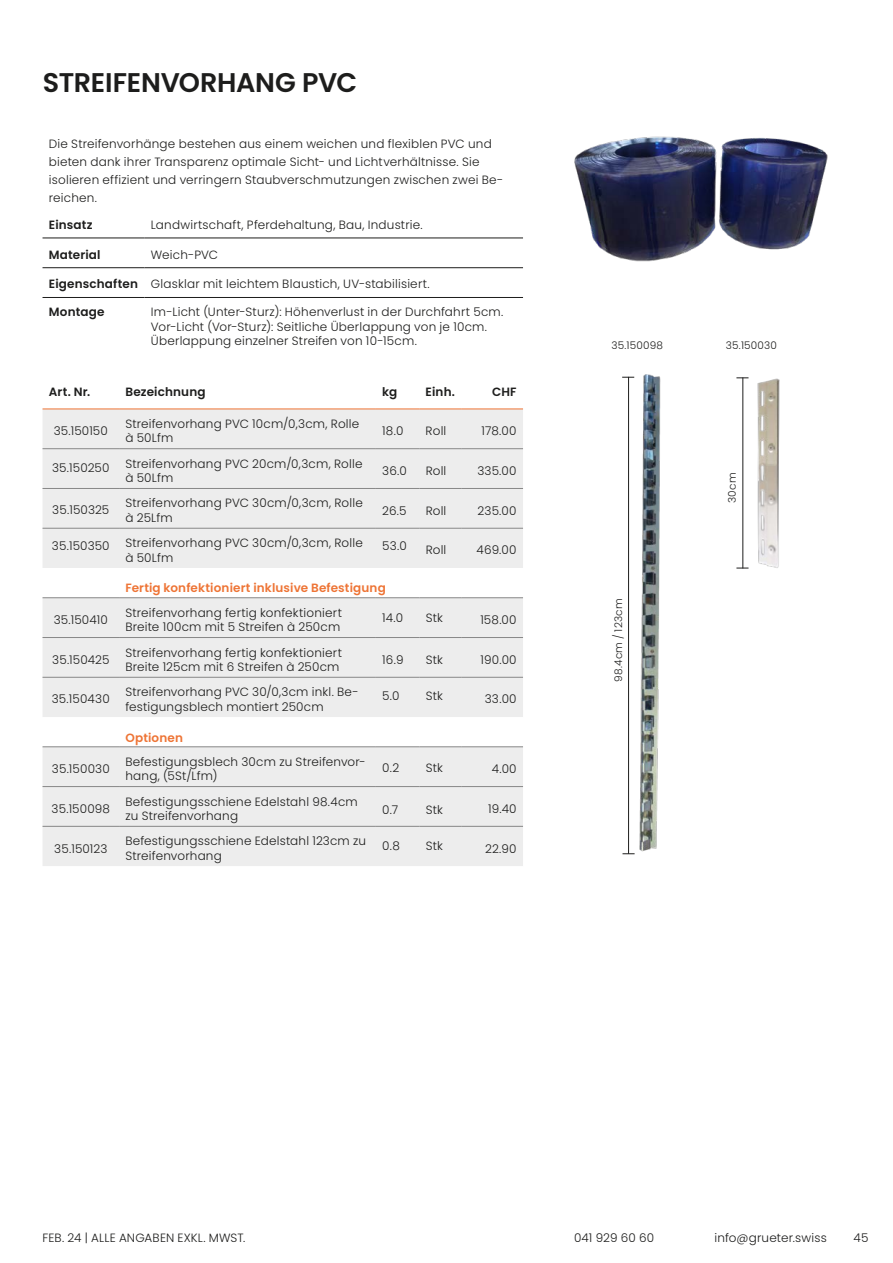
<style>
.page{position:relative;width:893px;height:1263px;background:#fff}
.page>*{position:absolute;margin:0;border:0;box-sizing:border-box;transform-origin:0 0}
.t1{font:600 27px "Poppins";letter-spacing:-.01em;color:#1d1d1c}
.t2{font:300 12px/14.4px "Poppins";letter-spacing:.015em;color:#1d1d1c}
.t3{font:600 12px "Poppins";letter-spacing:.015em;color:#1d1d1c}
.t4{font:600 12px "Poppins";letter-spacing:.01em;color:#ee7435}
.t5{font:300 10.5px "Poppins";letter-spacing:.02em;color:#1d1d1c}
.s1{font-weight:600}
</style>
<div class="page">
<img style="left:574px;top:136px;width:254px;height:126px">
<img style="left:622px;top:374px;width:39px;height:481px">
<img style="left:736px;top:377px;width:44px;height:192px">
<hr style="left:742px;top:377px;width:1px;height:191px;background:#1d1d1c">
<svg style="left:736px;top:568px;width:12px;height:1px"></svg>
<hr style="left:43px;top:238px;width:102px;height:1px;background:#1d1d1c">
<hr style="left:145px;top:238px;width:378px;height:1px;background:#1d1d1c">
<hr style="left:43px;top:267px;width:102px;height:1px;background:#1d1d1c">
<hr style="left:145px;top:267px;width:378px;height:1px;background:#1d1d1c">
<hr style="left:43px;top:297px;width:102px;height:1px;background:#1d1d1c">
<hr style="left:145px;top:297px;width:378px;height:1px;background:#1d1d1c">
<svg style="left:43px;top:410px;width:480px;height:456px;background:#eee"></svg>
<hr style="left:43px;top:448px;width:76px;height:1px;background:#878787">
<hr style="left:119px;top:448px;width:257px;height:1px;background:#878787">
<hr style="left:376px;top:448px;width:43px;height:1px;background:#878787">
<hr style="left:419px;top:448px;width:43px;height:1px;background:#878787">
<hr style="left:462px;top:448px;width:61px;height:1px;background:#878787">
<hr style="left:43px;top:488px;width:76px;height:1px;background:#878787">
<hr style="left:119px;top:488px;width:257px;height:1px;background:#878787">
<hr style="left:376px;top:488px;width:43px;height:1px;background:#878787">
<hr style="left:419px;top:488px;width:43px;height:1px;background:#878787">
<hr style="left:462px;top:488px;width:61px;height:1px;background:#878787">
<hr style="left:43px;top:677px;width:76px;height:1px;background:#878787">
<hr style="left:119px;top:677px;width:257px;height:1px;background:#878787">
<hr style="left:376px;top:677px;width:43px;height:1px;background:#878787">
<hr style="left:419px;top:677px;width:43px;height:1px;background:#878787">
<hr style="left:462px;top:677px;width:61px;height:1px;background:#878787">
<hr style="left:43px;top:409px;width:76px;height:1px;background:#ee7435">
<hr style="left:119px;top:409px;width:257px;height:1px;background:#ee7435">
<hr style="left:376px;top:409px;width:43px;height:1px;background:#ee7435">
<hr style="left:419px;top:409px;width:43px;height:1px;background:#ee7435">
<hr style="left:462px;top:409px;width:61px;height:1px;background:#ee7435">
<hr style="left:43px;top:528px;width:76px;height:1px;background:#878787">
<hr style="left:119px;top:528px;width:257px;height:1px;background:#878787">
<hr style="left:376px;top:528px;width:43px;height:1px;background:#878787">
<hr style="left:419px;top:528px;width:43px;height:1px;background:#878787">
<hr style="left:462px;top:528px;width:61px;height:1px;background:#878787">
<hr style="left:43px;top:826px;width:76px;height:1px;background:#878787">
<hr style="left:119px;top:826px;width:257px;height:1px;background:#878787">
<hr style="left:376px;top:826px;width:43px;height:1px;background:#878787">
<hr style="left:419px;top:826px;width:43px;height:1px;background:#878787">
<hr style="left:462px;top:826px;width:61px;height:1px;background:#878787">
<hr style="left:43px;top:786px;width:76px;height:1px;background:#878787">
<hr style="left:119px;top:786px;width:257px;height:1px;background:#878787">
<hr style="left:376px;top:786px;width:43px;height:1px;background:#878787">
<hr style="left:419px;top:786px;width:43px;height:1px;background:#878787">
<hr style="left:462px;top:786px;width:61px;height:1px;background:#878787">
<hr style="left:43px;top:637px;width:76px;height:1px;background:#878787">
<hr style="left:119px;top:637px;width:257px;height:1px;background:#878787">
<hr style="left:376px;top:637px;width:43px;height:1px;background:#878787">
<hr style="left:419px;top:637px;width:43px;height:1px;background:#878787">
<hr style="left:462px;top:637px;width:61px;height:1px;background:#878787">
<hr style="left:43px;top:597px;width:76px;height:1px;background:#878787">
<hr style="left:119px;top:597px;width:257px;height:1px;background:#878787">
<hr style="left:376px;top:597px;width:43px;height:1px;background:#878787">
<hr style="left:419px;top:597px;width:43px;height:1px;background:#878787">
<hr style="left:462px;top:597px;width:61px;height:1px;background:#878787">
<hr style="left:43px;top:746px;width:76px;height:1px;background:#878787">
<hr style="left:119px;top:746px;width:257px;height:1px;background:#878787">
<hr style="left:376px;top:746px;width:43px;height:1px;background:#878787">
<hr style="left:419px;top:746px;width:43px;height:1px;background:#878787">
<hr style="left:462px;top:746px;width:61px;height:1px;background:#878787">
<h1 class="t1" style="left:43px;top:67px;width:316px">STREIFENVORHANG PVC</h1>
<p class="t2" style="left:49px;top:135px;width:456px;line-height:18px">Die Streifenvorhänge bestehen aus einem weichen und flexiblen PVC und bieten dank ihrer Transparenz optimale Sicht- und Lichtverhältnisse. Sie isolieren effizient und verringern Staubverschmutzungen zwischen zwei Be&shy;reichen.</p>
<p class="t3" style="left:49px;top:218px;width:45px">Einsatz</p>
<p class="t2" style="left:151px;top:218px;width:273px">Landwirtschaft, Pferdehaltung, Bau, Industrie.</p>
<p class="t3" style="left:49px;top:248px;width:53px">Material</p>
<p class="t2" style="left:151px;top:247px;width:69px">Weich-PVC</p>
<p class="t2" style="left:49px;top:277px;width:382px"><span class="s1">Eigenschaften</span> Glasklar mit leichtem Blaustich, UV-stabilisiert.</p>
<p class="t3" style="left:49px;top:305px;width:57px">Montage</p>
<p class="t2" style="left:151px;top:305px;width:354px">Im-Licht (Unter-Sturz): Höhenverlust in der Durchfahrt 5cm.<br>Vor-Licht (Vor-Sturz): Seitliche Überlappung von je 10cm.<br>Überlappung einzelner Streifen von 10-15cm.</p>
<p class="t3" style="left:49px;top:385px;width:43px">Art. Nr.</p>
<p class="t3" style="left:125px;top:385px;width:82px">Bezeichnung</p>
<p class="t3" style="left:382px;top:385px;width:16px">kg</p>
<p class="t3" style="left:426px;top:385px;width:31px">Einh.</p>
<p class="t3" style="left:492px;top:385px;width:26px">CHF</p>
<p class="t2" style="left:54px;top:424px;width:56px">35.150150</p>
<p class="t2" style="left:125px;top:417px;width:235px">Streifenvorhang PVC 10cm/0,3cm, Rolle à 50Lfm</p>
<p class="t2" style="left:382px;top:424px;width:23px">18.0</p>
<p class="t2" style="left:426px;top:424px;width:22px">Roll</p>
<p class="t2" style="left:481px;top:424px;width:37px">178.00</p>
<p class="t2" style="left:52px;top:460px;width:59px">35.150250</p>
<p class="t2" style="left:125px;top:456px;width:239px">Streifenvorhang PVC 20cm/0,3cm, Rolle à 50Lfm</p>
<p class="t2" style="left:382px;top:463px;width:26px">36.0</p>
<p class="t2" style="left:426px;top:463px;width:22px">Roll</p>
<p class="t2" style="left:477px;top:463px;width:41px">335.00</p>
<p class="t2" style="left:52px;top:502px;width:58px">35.150325</p>
<p class="t2" style="left:125px;top:496px;width:239px">Streifenvorhang PVC 30cm/0,3cm, Rolle à 25Lfm</p>
<p class="t2" style="left:382px;top:503px;width:26px">26.5</p>
<p class="t2" style="left:426px;top:503px;width:22px">Roll</p>
<p class="t2" style="left:478px;top:503px;width:41px">235.00</p>
<p class="t2" style="left:52px;top:538px;width:59px">35.150350</p>
<p class="t2" style="left:125px;top:536px;width:239px">Streifenvorhang PVC 30cm/0,3cm, Rolle à 50Lfm</p>
<p class="t2" style="left:382px;top:538px;width:26px">53.0</p>
<p class="t2" style="left:426px;top:543px;width:22px">Roll</p>
<p class="t2" style="left:477px;top:543px;width:42px">469.00</p>
<p class="t4" style="left:125px;top:581px;width:262px">Fertig konfektioniert inklusive Befestigung</p>
<p class="t2" style="left:54px;top:613px;width:56px">35.150410</p>
<p class="t2" style="left:125px;top:605px;width:218px">Streifenvorhang fertig konfektioniert<br>Breite 100cm mit 5 Streifen à 250cm</p>
<p class="t2" style="left:382px;top:610px;width:22px">14.0</p>
<p class="t2" style="left:426px;top:610px;width:19px">Stk</p>
<p class="t2" style="left:480px;top:613px;width:38px">158.00</p>
<p class="t2" style="left:52px;top:652px;width:59px">35.150425</p>
<p class="t2" style="left:125px;top:645px;width:218px">Streifenvorhang fertig konfektioniert<br>Breite 125cm mit 6 Streifen à 250cm</p>
<p class="t2" style="left:382px;top:652px;width:23px">16.9</p>
<p class="t2" style="left:426px;top:652px;width:19px">Stk</p>
<p class="t2" style="left:480px;top:652px;width:38px">190.00</p>
<p class="t2" style="left:52px;top:692px;width:60px">35.150430</p>
<p class="t2" style="left:125px;top:685px;width:235px">Streifenvorhang PVC 30/0,3cm inkl. Be&shy;festigungsblech montiert 250cm</p>
<p class="t2" style="left:382px;top:688px;width:19px">5.0</p>
<p class="t2" style="left:426px;top:688px;width:19px">Stk</p>
<p class="t2" style="left:485px;top:692px;width:33px">33.00</p>
<p class="t4" style="left:125px;top:731px;width:59px">Optionen</p>
<p class="t2" style="left:52px;top:762px;width:59px">35.150030</p>
<p class="t2" style="left:125px;top:754px;width:242px">Befestigungsblech 30cm zu Streifenvor&shy;hang, (5St/Lfm)</p>
<p class="t2" style="left:382px;top:760px;width:18px">0.2</p>
<p class="t2" style="left:426px;top:760px;width:19px">Stk</p>
<p class="t2" style="left:492px;top:762px;width:27px">4.00</p>
<p class="t2" style="left:52px;top:801px;width:60px">35.150098</p>
<p class="t2" style="left:125px;top:794px;width:234px">Befestigungsschiene Edelstahl 98.4cm zu Streifenvorhang</p>
<p class="t2" style="left:382px;top:802px;width:18px">0.7</p>
<p class="t2" style="left:426px;top:802px;width:19px">Stk</p>
<p class="t2" style="left:488px;top:801px;width:30px">19.40</p>
<p class="t2" style="left:54px;top:841px;width:55px">35.150123</p>
<p class="t2" style="left:125px;top:834px;width:242px">Befestigungsschiene Edelstahl 123cm zu<br>Streifenvorhang</p>
<p class="t2" style="left:382px;top:838px;width:19px">0.8</p>
<p class="t2" style="left:426px;top:838px;width:19px">Stk</p>
<p class="t2" style="left:485px;top:841px;width:33px">22.90</p>
<p class="t5" style="left:611px;top:340px;width:53px">35.150098</p>
<p class="t5" style="left:726px;top:339px;width:53px">35.150030</p>
<p class="t5" style="left:612px;top:682px;width:85px;rotate:-90deg">98.4cm / 123cm</p>
<p class="t5" style="left:726px;top:503px;width:32px;rotate:-90deg">30cm</p>
<p class="t2" style="left:43px;top:1230px;width:204px">Feb. 24 | ALLE ANGABEN EXKL. MWST.</p>
<p class="t2" style="left:574px;top:1230px;width:82px">041 929 60 60</p>
<p class="t2" style="left:714px;top:1230px;width:114px">info@grueter.swiss</p>
<p class="t2" style="left:853px;top:1230px;width:16px">45</p>
</div>
